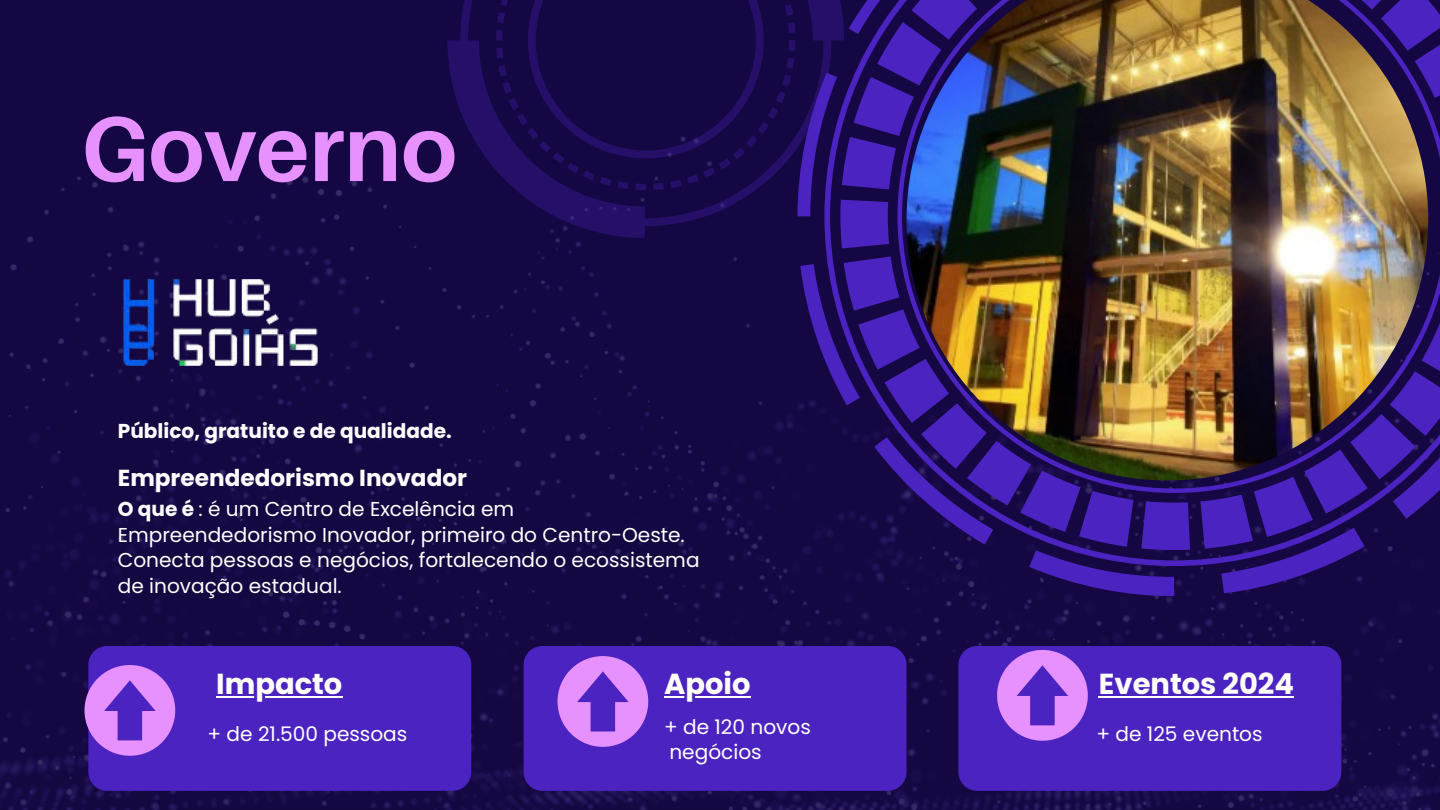
<style>
.page{position:relative;width:1440px;height:810px;background:#150742}
.page>*{position:absolute;margin:0;border:0;box-sizing:border-box;transform-origin:0 0}
.t1{font:700 91.8px "Aileron";color:#e691ff}
.t2{font:700 29px "Poppins";color:#fff}
.t3{font:700 23.2px "Poppins";color:#fff}
.t4{font:20.1px/25.5px "Poppins";color:#fff}
.t5{font:700 20.1px "Poppins";color:#fff}
.s1{font-weight:700}
</style>
<div class="page">
<img style="left:84px;top:186px;width:273px;height:273px">
<svg style="left:824px;top:238px;width:616px;height:328px;background:#18094a"></svg>
<svg style="left:840px;top:0;width:600px;height:550px;background:#2d137a"></svg>
<svg style="left:1393px;top:396px;width:47px;height:123px;background:#35178c"></svg>
<svg style="left:1221px;top:528px;width:144px;height:65px;background:#2e147c"></svg>
<svg style="left:1029px;top:550px;width:145px;height:46px;background:#2f1580"></svg>
<svg style="left:874px;top:437px;width:119px;height:108px;background:#261069"></svg>
<svg style="left:800px;top:264px;width:60px;height:141px;background:#291172"></svg>
<svg style="left:447px;top:0;width:460px;height:238px;background:#1d0b56"></svg>
<img style="left:907px;top:0;width:521px;height:480px">
<div style="left:88px;top:646px;width:383px;height:145px;background:#4b23c0"></div>
<div style="left:524px;top:646px;width:383px;height:145px;background:#4b23c0"></div>
<div style="left:958px;top:646px;width:383px;height:145px;background:#4b23c0"></div>
<svg style="left:84px;top:665px;width:91px;height:91px;background:#a563e1"></svg>
<hr style="left:216px;top:696px;width:126px;height:1px;background:#fff">
<hr style="left:664px;top:696px;width:87px;height:1px;background:#fff">
<hr style="left:1099px;top:696px;width:195px;height:1px;background:#fff">
<svg style="left:557px;top:656px;width:91px;height:91px;background:#a764e5"></svg>
<svg style="left:997px;top:650px;width:91px;height:90px;background:#a865e6"></svg>
<p class="t1" style="left:81px;top:92px;width:377px">Governo</p>
<h4 class="t5" style="left:118px;top:417px;width:335px">Público, gratuito e de qualidade.</h4>
<h1 class="t3" style="left:118px;top:462px;width:351px">Empreendedorismo Inovador</h1>
<p class="t4" style="left:118px;top:496px;width:583px"><span class="s1">O que é</span> : é um Centro de Excelência em Empreendedorismo Inovador, primeiro do Centro-Oeste.<br>Conecta pessoas e negócios, fortalecendo o ecossistema de inovação estadual.</p>
<p class="t2" style="left:216px;top:663px;width:128px">Impacto</p>
<p class="t2" style="left:664px;top:663px;width:88px">Apoio</p>
<h2 class="t2" style="left:1099px;top:663px;width:197px">Eventos 2024</h2>
<h3 class="t4" style="left:208px;top:721px;width:201px">+ de 21.500 pessoas</h3>
<p class="t4" style="left:664px;top:714px;width:148px">+ de 120 novos</p>
<h2 class="t4" style="left:669px;top:739px;width:94px">negócios</h2>
<p class="t4" style="left:1096px;top:721px;width:168px">+ de 125 eventos</p>
</div>
